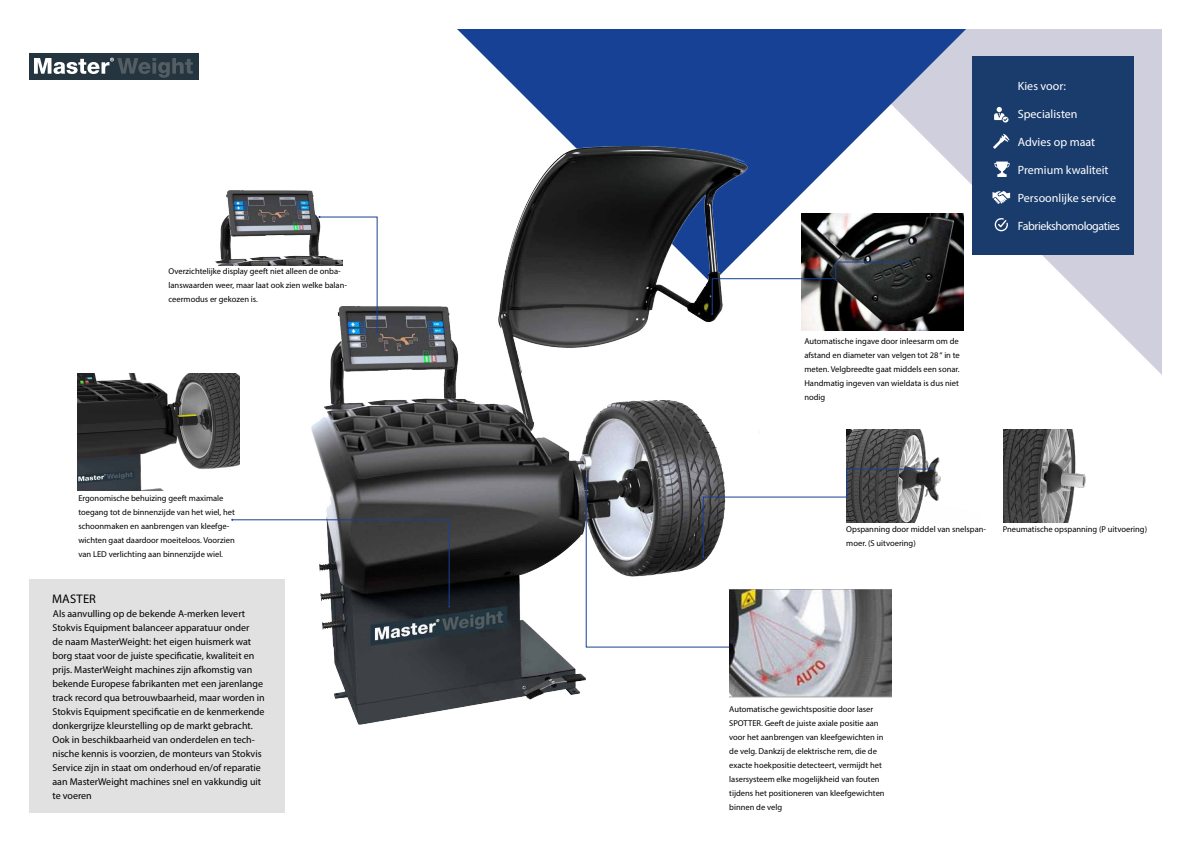
<style>
.page{position:relative;width:1191px;height:842px;background:#fff}
.page>*{position:absolute;margin:0;border:0;box-sizing:border-box;transform-origin:0 0}
.t1{font:12.5px "Myriad Pro";letter-spacing:.02em;color:#000}
.t2{font:12px "Myriad Pro";color:#fff}
.t3{font:12px "Myriad Pro";letter-spacing:-.035em;color:#fff}
.t4{font:10px/14px "Myriad Pro";color:#000}
.t5{font:8.5px/14px "Myriad Pro";color:#000}
</style>
<div class="page">
<svg style="left:963px;top:29px;width:199px;height:346px;fill:#cfcfde"></svg>
<svg style="left:457px;top:29px;width:527px;height:254px;fill:#164194"></svg>
<img style="left:311px;top:81px;width:495px;height:644px">
<div style="left:28px;top:53px;width:170px;height:27px;background:#24353f"></div>
<svg style="left:34px;top:58px;width:159px;height:20px"></svg>
<img style="left:215px;top:148px;width:127px;height:118px">
<img style="left:847px;top:429px;width:94px;height:72px">
<img style="left:801px;top:214px;width:162px;height:117px">
<img style="left:1003px;top:430px;width:83px;height:92px">
<img style="left:729px;top:648px;width:162px;height:50px">
<img style="left:77px;top:374px;width:162px;height:116px">
<div style="left:30px;top:580px;width:255px;height:252px;background:#e2e1e1"></div>
<svg style="left:711px;top:261px;width:198px;height:54px"></svg>
<svg style="left:318px;top:216px;width:60px;height:117px"></svg>
<svg style="left:585px;top:468px;width:347px;height:180px"></svg>
<svg style="left:231px;top:519px;width:219px;height:89px"></svg>
<div style="left:972px;top:57px;width:162px;height:198px;background:#193c6c"></div>
<svg style="left:994px;top:107px;width:14px;height:16px"></svg>
<svg style="left:992px;top:191px;width:18px;height:13px"></svg>
<svg style="left:994px;top:162px;width:15px;height:15px"></svg>
<svg style="left:993px;top:134px;width:16px;height:15px"></svg>
<svg style="left:994px;top:218px;width:14px;height:13px"></svg>
<div style="left:0;top:814px;width:1191px;height:28px;background:#fff"></div>
<p class="t5" style="left:168px;top:264px;width:180px">Overzichtelijke display geeft niet alleen de onba&shy;lanswaarden weer, maar laat ook zien welke balan&shy;ceermodus er gekozen is.</p>
<p class="t5" style="left:78px;top:491px;width:158px">Ergonomische behuizing geeft maximale toegang tot de binnenzijde van het wiel, het schoonmaken en aanbrengen van kleefge&shy;wichten gaat daardoor moeiteloos. Voorzien van LED verlichting aan binnenzijde wiel.</p>
<h1 class="t1" style="left:52px;top:591px;width:45px">MASTER</h1>
<p class="t4" style="left:52px;top:607px;width:214px">Als aanvulling op de bekende A-merken levert Stokvis Equipment balanceer apparatuur onder<br>de naam MasterWeight: het eigen huismerk wat borg staat voor de juiste specificatie, kwaliteit en prijs. MasterWeight machines zijn afkomstig van bekende Europese fabrikanten met een jarenlange track record qua betrouwbaarheid, maar worden in Stokvis Equipment specificatie en de kenmerkende donkergrijze kleurstelling op de markt gebracht.<br>Ook in beschikbaarheid van onderdelen en tech&shy;nische kennis is voorzien, de monteurs van Stokvis Service zijn in staat om onderhoud en/of reparatie aan MasterWeight machines snel en vakkundig uit te voeren</p>
<p class="t5" style="left:804px;top:334px;width:157px;text-align:justify">Automatische ingave door inleesarm om de afstand en diameter van velgen tot 28 “ in te meten. Velgbreedte gaat middels een sonar.<br>Handmatig ingeven van wieldata is dus niet nodig</p>
<h2 class="t2" style="left:1018px;top:79px;width:50px">Kies voor:</h2>
<h2 class="t2" style="left:1018px;top:107px;width:61px">Specialisten</h2>
<h2 class="t2" style="left:1018px;top:135px;width:79px">Advies op maat</h2>
<h2 class="t2" style="left:1018px;top:163px;width:92px">Premium kwaliteit</h2>
<h2 class="t2" style="left:1018px;top:191px;width:100px">Persoonlijke service</h2>
<h2 class="t3" style="left:1018px;top:219px;width:104px">Fabriekshomologaties</h2>
<p class="t5" style="left:846px;top:522px;width:141px">Opspanning door middel van snelspan&shy;moer. (S uitvoering)</p>
<p class="t5" style="left:1002px;top:522px;width:146px">Pneumatische opspanning (P uitvoering)</p>
<p class="t5" style="left:729px;top:702px;width:157px">Automatische gewichtspositie door laser SPOTTER. Geeft de juiste axiale positie aan voor het aanbrengen van kleefgewichten in de velg. Dankzij de elektrische rem, die de exacte hoekpositie detecteert, vermijdt het lasersysteem elke mogelijkheid van fouten tijdens het positioneren van kleefgewichten binnen de velg</p>
</div>
